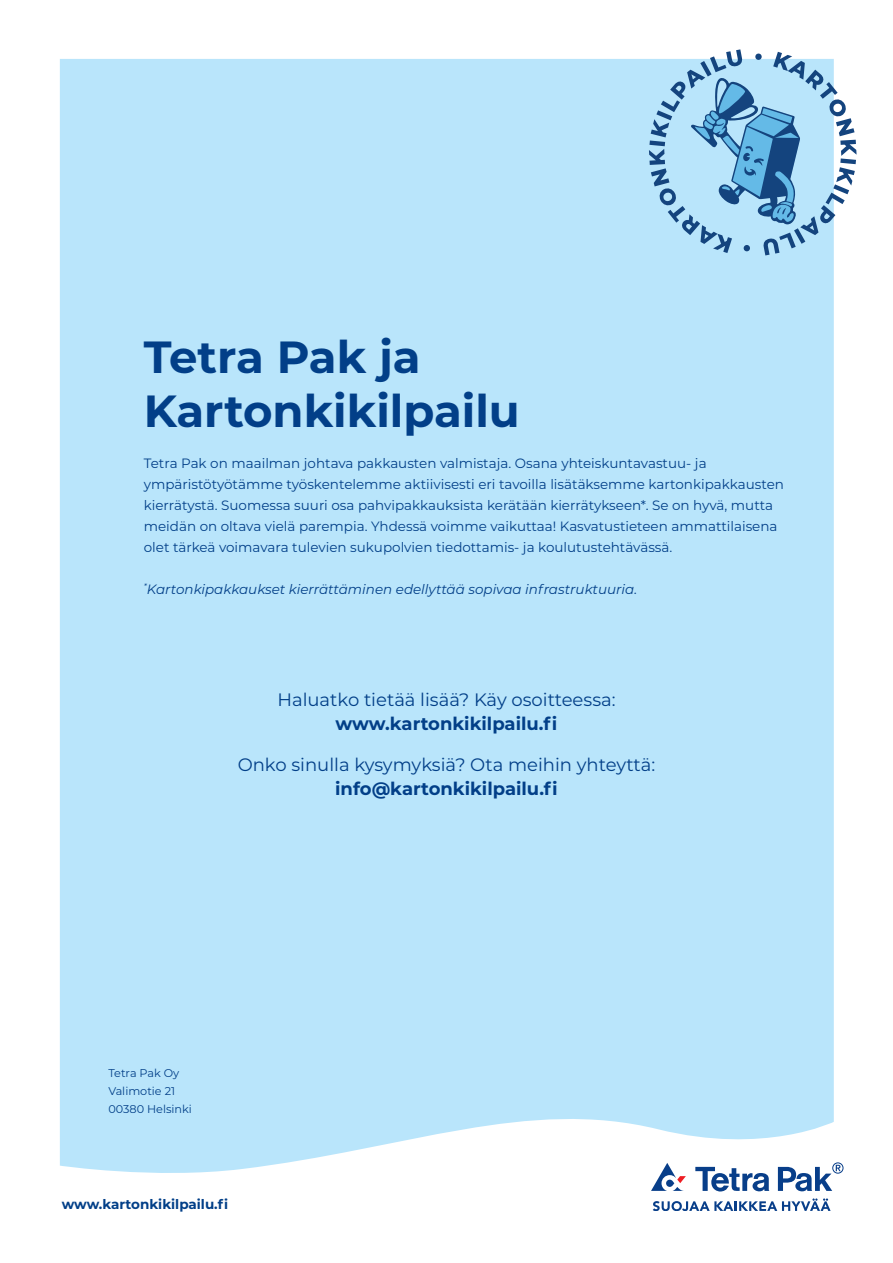
<style>
.page{position:relative;width:893px;height:1263px;background:#fff}
.page>*{position:absolute;margin:0;border:0;box-sizing:border-box;transform-origin:0 0}
.t1{font:700 45px/54px "Montserrat";color:#023f88}
.t2{font:18px "Montserrat";color:#023f88}
.t3{font:700 18px "Montserrat";color:#023f88}
.t4{font:13.5px/21px "Montserrat";color:#023f88}
.t5{font:italic 13.5px "Montserrat";color:#023f88}
.t6{font:700 13.5px "Montserrat";color:#023f88}
.t7{font:11.25px "Montserrat";color:#023f88}
</style>
<div class="page">
<div style="left:60px;top:59px;width:774px;height:1120px;background:#b9e5fb"></div>
<svg style="left:778px;top:1163px;width:65px;height:28px"></svg>
<svg style="left:695px;top:1167px;width:74px;height:24px"></svg>
<svg style="left:651px;top:1163px;width:35px;height:28px"></svg>
<svg style="left:653px;top:1198px;width:178px;height:13px"></svg>
<svg style="left:649px;top:49px;width:207px;height:206px;background:#9bc6e2"></svg>
<p class="t1" style="left:144px;top:328px;width:378px">Tetra Pak ja<br>Kartonkikilpailu</p>
<p class="t4" style="left:144px;top:452px;width:642px">Tetra Pak on maailman johtava pakkausten valmistaja. Osana yhteiskuntavastuu- ja ympäristötyötämme työskentelemme aktiivisesti eri tavoilla lisätäksemme kartonkipakkausten kierrätystä. Suomessa suuri osa pahvipakkauksista kerätään kierrätykseen*. Se on hyvä, mutta meidän on oltava vielä parempia. Yhdessä voimme vaikuttaa! Kasvatustieteen ammattilaisena olet tärkeä voimavara tulevien sukupolvien tiedottamis- ja koulutustehtävässä.</p>
<p class="t5" style="left:144px;top:580px;width:495px"><sup>*</sup>Kartonkipakkaukset kierrättäminen edellyttää sopivaa infrastruktuuria.</p>
<p class="t2" style="left:277px;top:687px;width:340px">Haluatko tietää lisää? Käy osoitteessa:</p>
<p class="t3" style="left:336px;top:711px;width:223px">www.kartonkikilpailu.fi</p>
<p class="t2" style="left:238px;top:752px;width:419px">Onko sinulla kysymyksiä? Ota meihin yhteyttä:</p>
<p class="t3" style="left:335px;top:776px;width:224px">info@kartonkikilpailu.fi</p>
<p class="t7" style="left:108px;top:1065px;width:72px">Tetra Pak Oy</p>
<p class="t7" style="left:108px;top:1083px;width:68px">Valimotie 21</p>
<p class="t7" style="left:108px;top:1101px;width:85px">00380 Helsinki</p>
<p class="t6" style="left:62px;top:1195px;width:168px">www.kartonkikilpailu.fi</p>
</div>
